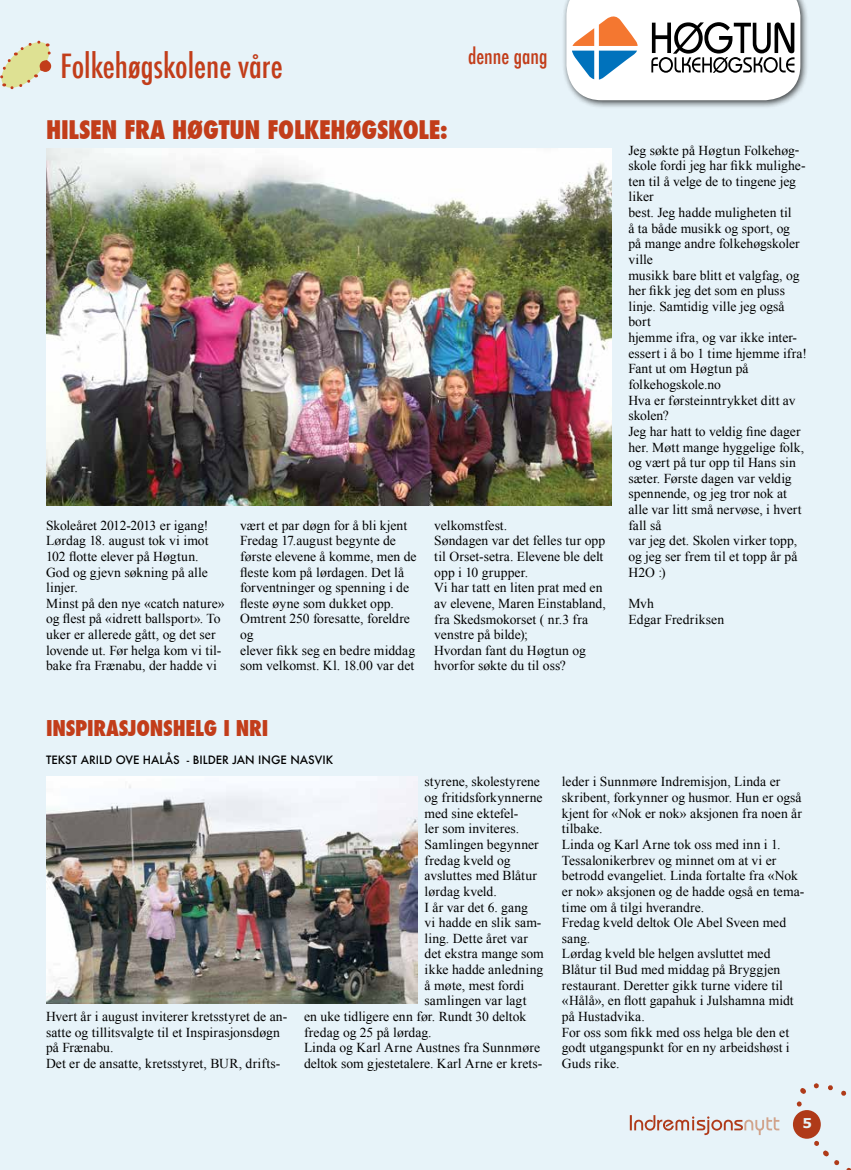
<style>
.page{position:relative;width:851px;height:1170px;background:#fff}
.page>*{position:absolute;margin:0;border:0;box-sizing:border-box;transform-origin:0 0}
.t1{font:500 condensed 32.5px "Futura";color:#c23d1a}
.t2{font:800 condensed 25px "Futura";letter-spacing:-.01em;color:#c23d1a}
.t3{font:800 condensed 21.25px "Futura";letter-spacing:-.01em;color:#c23d1a}
.t4{font:500 condensed 21.25px "Futura";color:#c23d1a}
.t5{font:13.62px/15.6px "Times New Roman";letter-spacing:.005em;color:#000}
.t6{font:700 13.5px "Verdana";color:#fff}
.t7{font:500 11.25px "Futura";color:#000}
</style>
<div class="page">
<div style="left:0;top:0;width:850px;height:1169px;background:#e7f3f9"></div>
<svg style="left:0;top:40px;width:52px;height:50px"></svg>
<div style="left:40px;top:60px;width:11px;height:12px;background:#c23d1a;border-radius:50%"></div>
<div style="left:561px;top:0;width:247px;height:109px;background:#000;opacity:.75"></div>
<svg style="left:566px;top:0;width:234px;height:100px;background:#d6d5d6"></svg>
<img style="left:46px;top:148px;width:565px;height:357px">
<img style="left:46px;top:776px;width:371px;height:227px">
<h1 class="t1" style="left:60px;top:45px;width:224px">Folkehøgskolene våre</h1>
<h3 class="t4" style="left:468px;top:42px;width:81px">denne gang</h3>
<h2 class="t2" style="left:46px;top:112px;width:47px">HILSEN</h2>
<h2 class="t2" style="left:124px;top:112px;width:15px">FRA</h2>
<h2 class="t2" style="left:172px;top:112px;width:46px">HØGTUN</h2>
<h2 class="t2" style="left:267px;top:112px;width:181px">FOLKEHØGSKOLE:</h2>
<p class="t5" style="left:46px;top:517px;width:180px">Skoleåret 2012-2013 er igang!<br>Lørdag 18. august tok vi imot<br>102 flotte elever på Høgtun.<br>God og gjevn søkning på alle linjer.<br>Minst på den nye «catch nature» og flest på «idrett ballsport». To uker er allerede gått, og det ser lovende ut. Før helga kom vi til&shy;bake fra Frænabu, der hadde vi</p>
<p class="t5" style="left:240px;top:517px;width:178px">vært et par døgn for å bli kjent<br>Fredag 17.august begynte de første elevene å komme, men de fleste kom på lørdagen. Det lå forventninger og spenning i de fleste øyne som dukket opp.<br>Omtrent 250 foresatte, foreldre og<br>elever fikk seg en bedre middag som velkomst. Kl. 18.00 var det</p>
<p class="t5" style="left:434px;top:517px;width:173px">velkomstfest.<br>Søndagen var det felles tur opp til Orset-setra. Elevene ble delt opp i 10 grupper.<br>Vi har tatt en liten prat med en av elevene, Maren Einstabland, fra Skedsmokorset ( nr.3 fra venstre på bilde);<br>Hvordan fant du Høgtun og hvorfor søkte du til oss?</p>
<h3 class="t3" style="left:46px;top:713px;width:19px">INSPIRASJONSHE</h3>
<h3 class="t3" style="left:195px;top:713px;width:75px">LG I NRI</h3>
<p class="t7" style="left:46px;top:751px;width:288px">TEKST ARILD OVE HALÅS - BILDER JAN I NGE NASVIK</p>
<p class="t5" style="left:628px;top:142px;width:180px">Jeg søkte på Høgtun Folkehøg&shy;skole fordi jeg har fikk mulighe&shy;ten til å velge de to tingene jeg liker<br>best. Jeg hadde muligheten til<br>å ta både musikk og sport, og<br>på mange andre folkehøgskoler ville<br>musikk bare blitt et valgfag, og her fikk jeg det som en pluss linje. Samtidig ville jeg også bort<br>hjemme ifra, og var ikke inter&shy;essert i å bo 1 time hjemme ifra!<br>Fant ut om Høgtun på folkehogskole.no<br>Hva er førsteinntrykket ditt av skolen?<br>Jeg har hatt to veldig fine dager her. Møtt mange hyggelige folk, og vært på tur opp til Hans sin sæter. Første dagen var veldig spennende, og jeg tror nok at alle var litt små nervøse, i hvert fall så<br>var jeg det. Skolen virker topp, og jeg ser frem til et topp år på<br>H2O :)</p>
<p class="t5" style="left:628px;top:595px;width:97px">Mvh<br>Edgar Fredriksen</p>
<p class="t5" style="left:46px;top:1008px;width:243px">Hvert år i august inviterer kretsstyret de an&shy;satte og tillitsvalgte til et Inspirasjonsdøgn på Frænabu.<br>Det er de ansatte, kretsstyret, BUR, drifts-</p>
<p class="t5" style="left:424px;top:773px;width:117px">styrene, skolestyrene</p>
<p class="t5" style="left:424px;top:789px;width:120px">og fritidsforkynnerne</p>
<p class="t5" style="left:424px;top:805px;width:95px">med sine ektefel-</p>
<p class="t5" style="left:424px;top:820px;width:96px">ler som inviteres.</p>
<p class="t5" style="left:424px;top:836px;width:116px">Samlingen begynner</p>
<p class="t5" style="left:424px;top:852px;width:87px">fredag kveld og</p>
<p class="t5" style="left:424px;top:867px;width:114px">avsluttes med Blåtur</p>
<p class="t5" style="left:424px;top:883px;width:74px">lørdag kveld.</p>
<p class="t5" style="left:424px;top:898px;width:105px">I år var det 6. gang</p>
<p class="t5" style="left:424px;top:914px;width:118px">vi hadde en slik sam-</p>
<p class="t5" style="left:424px;top:930px;width:105px">ling. Dette året var</p>
<p class="t5" style="left:424px;top:945px;width:121px">det ekstra mange som</p>
<p class="t5" style="left:424px;top:961px;width:120px">ikke hadde anledning</p>
<p class="t5" style="left:424px;top:977px;width:101px">å møte, mest fordi</p>
<p class="t5" style="left:424px;top:992px;width:103px">samlingen var lagt</p>
<p class="t5" style="left:304px;top:1008px;width:224px">en uke tidligere enn før. Rundt 30 deltok</p>
<p class="t5" style="left:304px;top:1023px;width:129px">fredag og 25 på lørdag.</p>
<p class="t5" style="left:304px;top:1039px;width:237px">Linda og Karl Arne Austnes fra Sunnmøre</p>
<p class="t5" style="left:304px;top:1055px;width:240px">deltok som gjestetalere. Karl Arne er krets-</p>
<p class="t5" style="left:562px;top:773px;width:244px">leder i Sunnmøre Indremisjon, Linda er skribent, forkynner og husmor. Hun er også kjent for «Nok er nok» aksjonen fra noen år tilbake.<br>Linda og Karl Arne tok oss med inn i 1.<br>Tessalonikerbrev og minnet om at vi er betrodd evangeliet. Linda fortalte fra «Nok er nok» aksjonen og de hadde også en tema&shy;time om å tilgi hverandre.<br>Fredag kveld deltok Ole Abel Sveen med sang.<br>Lørdag kveld ble helgen avsluttet med<br>Blåtur til Bud med middag på Bryggjen restaurant. Deretter gikk turne videre til «Hålå», en flott gapahuk i Julshamna midt på Hustadvika.<br>For oss som fikk med oss helga ble den et godt utgangspunkt for en ny arbeidshøst i<br>Guds rike.</p>
<p class="t6" style="left:802px;top:1113px;width:11px">5</p>
</div>
